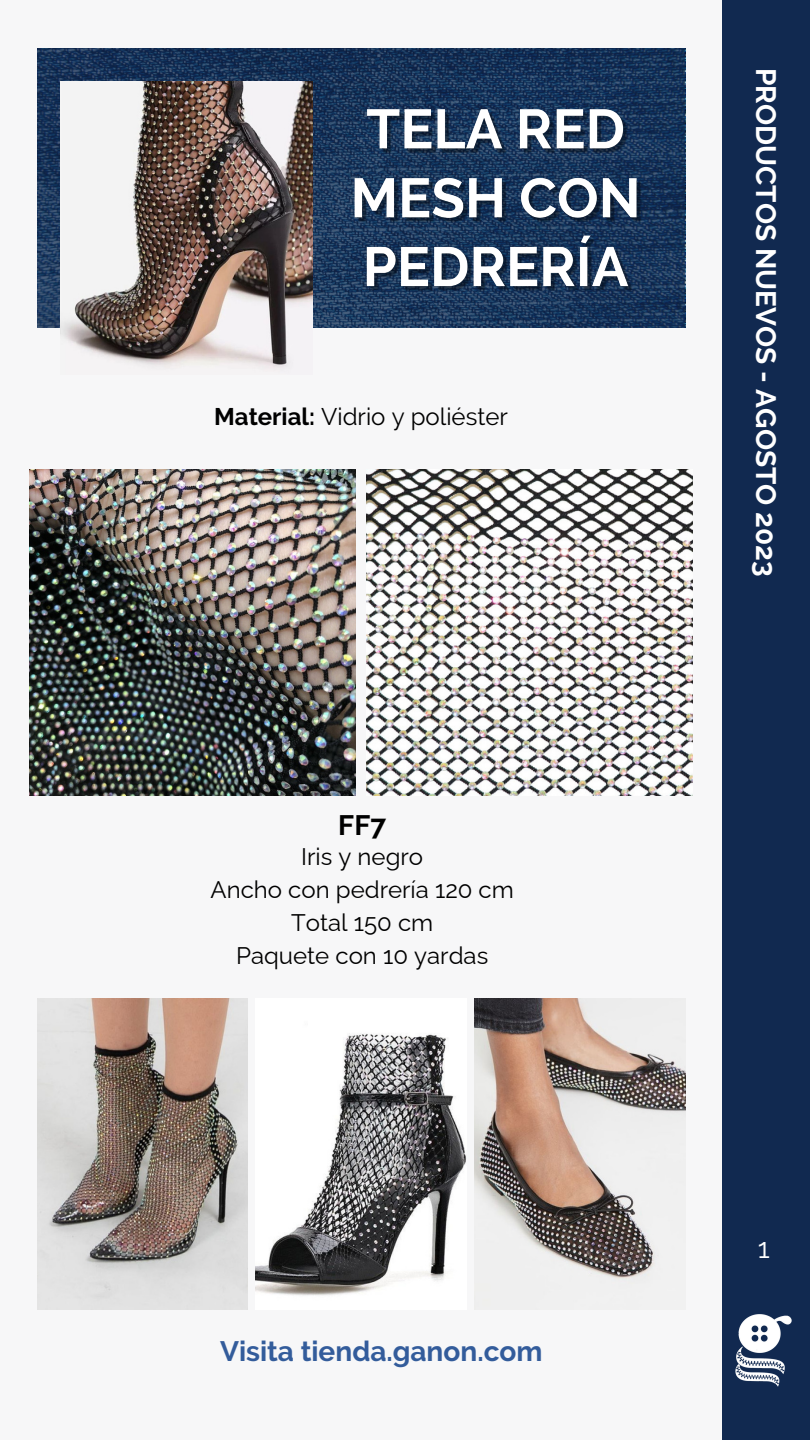
<style>
.page{position:relative;width:810px;height:1440px;background:#f7f7f8}
.page>*{position:absolute;margin:0;border:0;box-sizing:border-box;transform-origin:0 0}
.t1{font:700 28px "Raleway";color:#fff}
.t2{font:700 28px "Raleway";color:#335c9b}
.t3{font:700 28px "Raleway";color:#000}
.t4{font:28px "Raleway";color:#fff}
.t5{font:24px "Raleway";color:#000}
.s1{font-weight:700}
</style>
<div class="page">
<img style="left:37px;top:998px;width:211px;height:311px">
<img style="left:255px;top:1034px;width:211px;height:261px">
<img style="left:474px;top:998px;width:211px;height:311px">
<img style="left:29px;top:470px;width:326px;height:326px">
<div style="left:722px;top:0;width:88px;height:1440px;background:#112950"></div>
<svg style="left:37px;top:48px;width:648px;height:280px;background:#1a365b"></svg>
<img style="left:61px;top:81px;width:252px;height:289px">
<img style="left:350px;top:98px;width:294px;height:201px">
<img style="left:367px;top:470px;width:326px;height:326px">
<img style="left:735px;top:1314px;width:57px;height:73px">
<p class="t5" style="left:214px;top:402px;width:295px"><span class="s1">Material:</span> Vidrio y poliéster</p>
<p class="t3" style="left:338px;top:809px;width:49px">FF7</p>
<p class="t5" style="left:301px;top:843px;width:124px">Iris y negro</p>
<p class="t5" style="left:211px;top:876px;width:305px">Ancho con pedrería 120 cm</p>
<p class="t5" style="left:291px;top:909px;width:144px">Total 150 cm</p>
<p class="t5" style="left:236px;top:942px;width:254px">Paquete con 10 yardas</p>
<p class="t2" style="left:220px;top:1335px;width:324px">Visita tienda.ganon.com</p>
<p class="t1" style="left:783px;top:68px;width:510px;rotate:90deg">PRODUCTOS NUEVOS - AGOSTO 2023</p>
<p class="t4" style="left:758px;top:1232px;width:13px">1</p>
</div>
